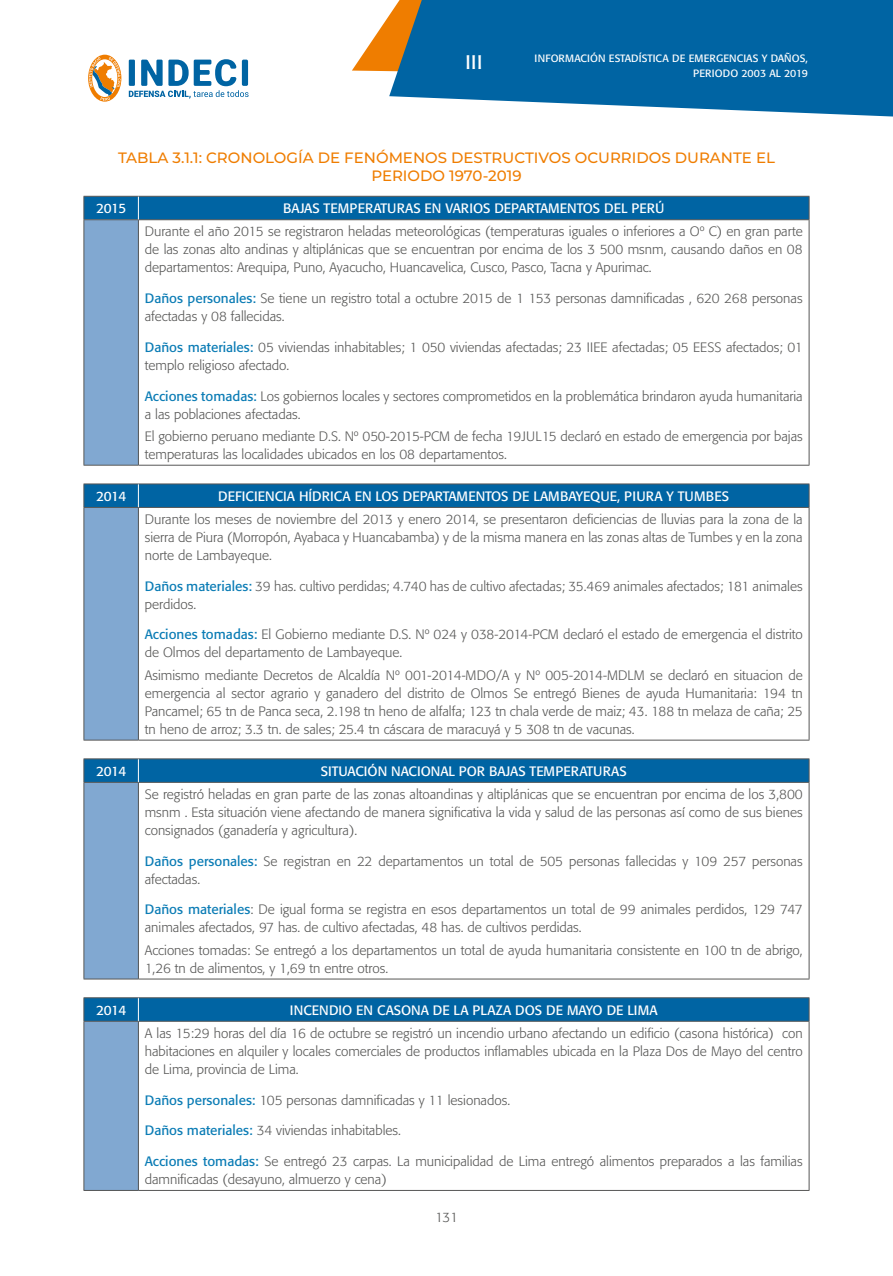
<style>
.page{position:relative;width:893px;height:1276px;background:#fff}
.page>*{position:absolute;margin:0;border:0;box-sizing:border-box;transform-origin:0 0}
.t1{font:19.5px "Formata";color:#fff}
.t2{font:500 15px/18px "Montserrat";color:#ef7d00;text-align:center}
.t3{font:300 13.5px/18px "Formata";color:#575756}
.t4{font:13.5px "Formata";color:#fff}
.t5{font:10.5px/15px "Formata";letter-spacing:.01em;color:#fff;text-align:right}
.s1{font-weight:400;color:#0b7cb5}
</style>
<div class="page">
<svg style="left:352px;top:16px;width:37px;height:56px"></svg>
<svg style="left:389px;top:0;width:504px;height:117px;background:#2174a7"></svg>
<svg style="left:129px;top:59px;width:120px;height:40px"></svg>
<svg style="left:88px;top:54px;width:34px;height:48px"></svg>
<svg style="left:88px;top:55px;width:33px;height:47px"></svg>
<div style="left:84px;top:220px;width:54px;height:245px;background:#81a8d1"></div>
<hr style="left:84px;top:220px;width:1px;height:245px;background:#575756">
<hr style="left:138px;top:220px;width:1px;height:245px;background:#575756">
<hr style="left:809px;top:220px;width:1px;height:245px;background:#575756">
<hr style="left:84px;top:465px;width:54px;height:1px;background:#575756">
<hr style="left:138px;top:465px;width:671px;height:1px;background:#575756">
<svg style="left:84px;top:196px;width:726px;height:24px;background:#07649e"></svg>
<div style="left:84px;top:507px;width:54px;height:233px;background:#81a8d1"></div>
<hr style="left:84px;top:483px;width:54px;height:1px;background:#575756">
<hr style="left:138px;top:483px;width:671px;height:1px;background:#575756">
<hr style="left:84px;top:507px;width:54px;height:1px;background:#575756">
<hr style="left:84px;top:508px;width:1px;height:232px;background:#575756">
<hr style="left:138px;top:507px;width:671px;height:1px;background:#575756">
<hr style="left:138px;top:508px;width:1px;height:232px;background:#575756">
<hr style="left:809px;top:508px;width:1px;height:232px;background:#575756">
<hr style="left:84px;top:740px;width:54px;height:1px;background:#575756">
<hr style="left:138px;top:740px;width:671px;height:1px;background:#575756">
<div style="left:84px;top:484px;width:726px;height:23px;background:#0064a3"></div>
<div style="left:84px;top:782px;width:54px;height:197px;background:#81a8d1"></div>
<hr style="left:84px;top:758px;width:54px;height:1px;background:#575756">
<hr style="left:138px;top:758px;width:671px;height:1px;background:#575756">
<hr style="left:84px;top:782px;width:54px;height:1px;background:#575756">
<hr style="left:84px;top:782px;width:1px;height:196px;background:#575756">
<hr style="left:138px;top:782px;width:671px;height:1px;background:#575756">
<hr style="left:138px;top:782px;width:1px;height:196px;background:#575756">
<hr style="left:809px;top:782px;width:1px;height:196px;background:#575756">
<hr style="left:84px;top:978px;width:54px;height:1px;background:#575756">
<hr style="left:138px;top:978px;width:671px;height:1px;background:#575756">
<svg style="left:84px;top:759px;width:726px;height:23px;background:#0264a1"></svg>
<div style="left:84px;top:1021px;width:54px;height:169px;background:#81a8d1"></div>
<hr style="left:84px;top:1021px;width:54px;height:1px;background:#575756">
<hr style="left:84px;top:1021px;width:1px;height:169px;background:#575756">
<hr style="left:138px;top:1021px;width:671px;height:1px;background:#575756">
<hr style="left:138px;top:1021px;width:1px;height:169px;background:#575756">
<hr style="left:809px;top:1021px;width:1px;height:169px;background:#575756">
<hr style="left:84px;top:1190px;width:54px;height:1px;background:#575756">
<hr style="left:138px;top:1190px;width:671px;height:1px;background:#575756">
<svg style="left:84px;top:997px;width:726px;height:24px;background:#07659f"></svg>
<h1 class="t1" style="left:465px;top:50px;width:19px">III</h1>
<p class="t5" style="left:535px;top:50px;width:275px">INFORMACIÓN ESTADÍSTICA DE EMERGENCIAS Y DAÑOS,<br>PERIODO 2003 AL 2019</p>
<p class="t2" style="left:118px;top:148px;width:658px">TABLA 3.1.1: CRONOLOGÍA DE FENÓMENOS DESTRUCTIVOS OCURRIDOS DURANTE EL<br>PERIODO 1970-2019</p>
<p class="t4" style="left:96px;top:200px;width:32px">2015</p>
<p class="t4" style="left:283px;top:200px;width:383px">BAJAS TEMPERATURAS EN VARIOS DEPARTAMENTOS DEL PERÚ</p>
<p class="t3" style="left:145px;top:223px;width:659px;text-align:justify">Durante el año 2015 se registraron heladas meteorológicas (temperaturas iguales o inferiores a Oº C) en gran parte de las zonas alto andinas y altiplánicas que se encuentran por encima de los 3 500 msnm, causando daños en 08 departamentos: Arequipa, Puno, Ayacucho, Huancavelica, Cusco, Pasco, Tacna y Apurimac.</p>
<p class="t3" style="left:145px;top:289px;width:659px"><span class="s1">Daños personales:</span> Se tiene un registro total a octubre 2015 de 1 153 personas damnificadas , 620 268 personas afectadas y 08 fallecidas.</p>
<p class="t3" style="left:145px;top:338px;width:659px"><span class="s1">Daños materiales:</span> 05 viviendas inhabitables; 1 050 viviendas afectadas; 23 IIEE afectadas; 05 EESS afectados; 01 templo religioso afectado.</p>
<p class="t3" style="left:145px;top:387px;width:659px"><span class="s1">Acciones tomadas:</span> Los gobiernos locales y sectores comprometidos en la problemática brindaron ayuda humanitaria a las poblaciones afectadas.</p>
<p class="t3" style="left:145px;top:427px;width:659px">El gobierno peruano mediante D.S. Nº 050-2015-PCM de fecha 19JUL15 declaró en estado de emergencia por bajas temperaturas las localidades ubicados en los 08 departamentos.</p>
<p class="t4" style="left:96px;top:488px;width:32px">2014</p>
<p class="t4" style="left:218px;top:488px;width:512px">DEFICIENCIA HÍDRICA EN LOS DEPARTAMENTOS DE LAMBAYEQUE, PIURA Y TUMBES</p>
<p class="t3" style="left:145px;top:510px;width:659px;text-align:justify">Durante los meses de noviembre del 2013 y enero 2014, se presentaron deficiencias de lluvias para la zona de la sierra de Piura (Morropón, Ayabaca y Huancabamba) y de la misma manera en las zonas altas de Tumbes y en la zona norte de Lambayeque.</p>
<p class="t3" style="left:145px;top:577px;width:659px"><span class="s1">Daños materiales:</span> 39 has. cultivo perdidas; 4.740 has de cultivo afectadas; 35.469 animales afectados; 181 animales perdidos.</p>
<p class="t3" style="left:145px;top:626px;width:659px"><span class="s1">Acciones tomadas:</span> El Gobierno mediante D.S. Nº 024 y 038-2014-PCM declaró el estado de emergencia el distrito de Olmos del departamento de Lambayeque.</p>
<p class="t3" style="left:145px;top:666px;width:659px;text-align:justify">Asimismo mediante Decretos de Alcaldía Nº 001-2014-MDO/A y Nº 005-2014-MDLM se declaró en situacion de emergencia al sector agrario y ganadero del distrito de Olmos Se entregó Bienes de ayuda Humanitaria: 194 tn Pancamel; 65 tn de Panca seca, 2.198 tn heno de alfalfa; 123 tn chala verde de maiz; 43. 188 tn melaza de caña; 25 tn heno de arroz; 3.3 tn. de sales; 25.4 tn cáscara de maracuyá y 5 308 tn de vacunas.</p>
<p class="t4" style="left:96px;top:763px;width:32px">2014</p>
<p class="t4" style="left:321px;top:763px;width:307px">SITUACIÓN NACIONAL POR BAJAS TEMPERATURAS</p>
<p class="t3" style="left:145px;top:785px;width:659px;text-align:justify">Se registró heladas en gran parte de las zonas altoandinas y altiplánicas que se encuentran por encima de los 3,800 msnm . Esta situación viene afectando de manera significativa la vida y salud de las personas así como de sus bienes consignados (ganadería y agricultura).</p>
<p class="t3" style="left:145px;top:852px;width:659px"><span class="s1">Daños personales:</span> Se registran en 22 departamentos un total de 505 personas fallecidas y 109 257 personas afectadas.</p>
<p class="t3" style="left:145px;top:900px;width:659px"><span class="s1">Daños materiales</span>: De igual forma se registra en esos departamentos un total de 99 animales perdidos, 129 747 animales afectados, 97 has. de cultivo afectadas, 48 has. de cultivos perdidas.</p>
<p class="t3" style="left:145px;top:941px;width:659px">Acciones tomadas: Se entregó a los departamentos un total de ayuda humanitaria consistente en 100 tn de abrigo,<br>1,26 tn de alimentos, y 1,69 tn entre otros.</p>
<p class="t4" style="left:96px;top:1002px;width:32px">2014</p>
<p class="t4" style="left:290px;top:1002px;width:369px">INCENDIO EN CASONA DE LA PLAZA DOS DE MAYO DE LIMA</p>
<p class="t3" style="left:145px;top:1024px;width:659px;text-align:justify">A las 15:29 horas del día 16 de octubre se registró un incendio urbano afectando un edificio (casona histórica) con habitaciones en alquiler y locales comerciales de productos inflamables ubicada en la Plaza Dos de Mayo del centro de Lima, provincia de Lima.</p>
<p class="t3" style="left:145px;top:1091px;width:367px"><span class="s1">Daños personales:</span> 105 personas damnificadas y 11 lesionados.</p>
<p class="t3" style="left:145px;top:1121px;width:258px"><span class="s1">Daños materiales:</span> 34 viviendas inhabitables.</p>
<p class="t3" style="left:145px;top:1152px;width:659px"><span class="s1">Acciones tomadas:</span> Se entregó 23 carpas. La municipalidad de Lima entregó alimentos preparados a las familias damnificadas (desayuno, almuerzo y cena)</p>
<p class="t3" style="left:435px;top:1208px;width:24px">131</p>
</div>
